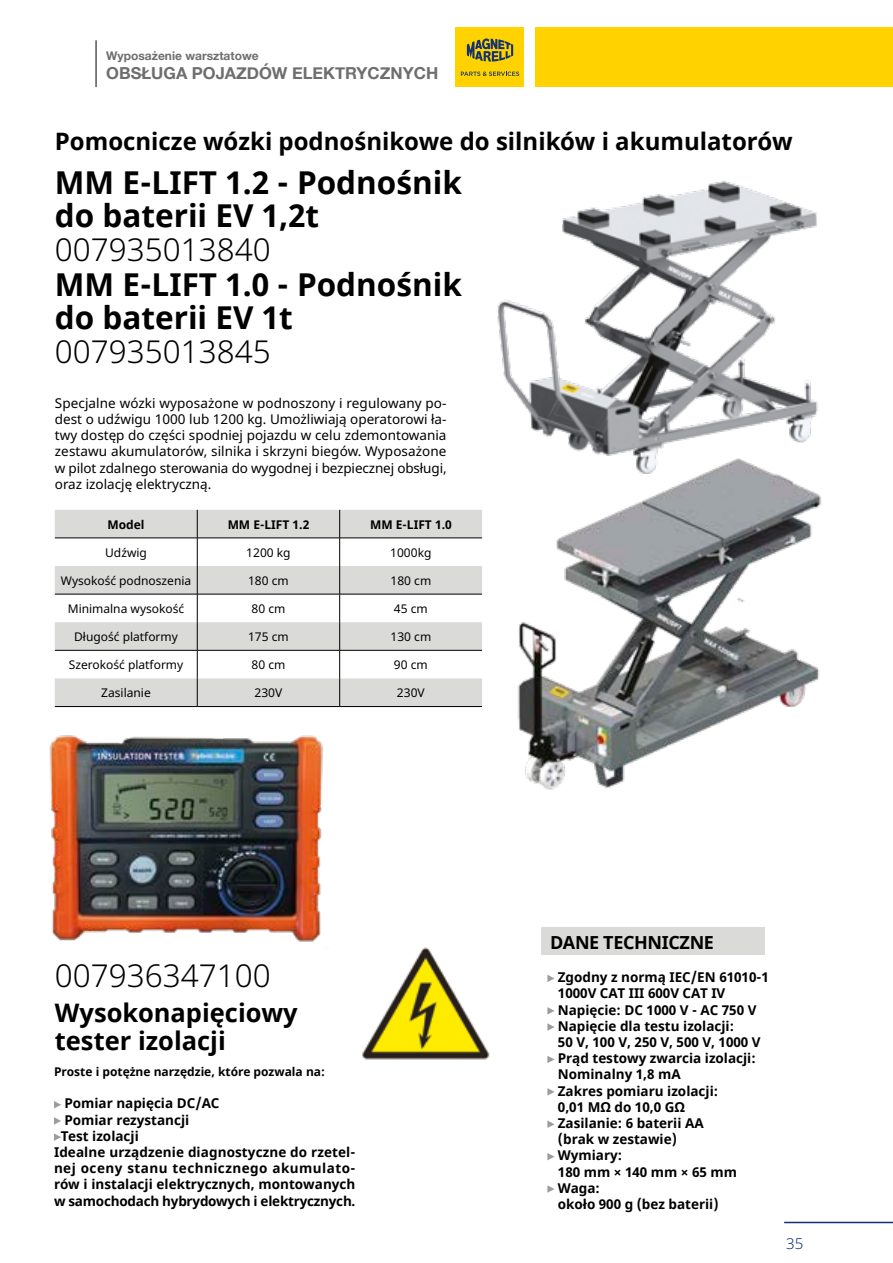
<style>
.page{position:relative;width:893px;height:1263px;background:#fff}
.page>*{position:absolute;margin:0;border:0;box-sizing:border-box;transform-origin:0 0}
.t1{font:700 31.5px "Noto Sans";color:#000}
.Codice-Prod{font:300 31.5px "Noto Sans";color:#000}
.Codice-Prod-2{font:700 25.5px "Noto Sans";color:#000}
.t2{font:700 24px "Noto Sans";color:#000}
.t3{font:700 18px "Noto Sans";letter-spacing:-.02em;color:#000}
.t4{font:700 16.5px "Helvetica Neue";color:#6e6e6e}
.t5{font:300 15px "Noto Sans";color:#13326f}
.Codice-Prod-3{font:700 13.5px/16.2px "Noto Sans";color:#000;text-align:justify}
.t6{font:13.5px/16.2px "Noto Sans";letter-spacing:-.01em;color:#000;text-align:justify}
.Titolo-Accessori{font:12px "Noto Sans";color:#000}
.Codice-Prod-4{font:700 12px "Noto Sans";color:#000}
.Titolo-Accessori-2{font:700 12px "Noto Sans";color:#000}
.t7{font:700 12px "Helvetica Neue";color:#6e6e6e}
</style>
<div class="page">
<hr style="left:784px;top:1222px;width:109px;height:1px;background:#13326f">
<img style="left:49px;top:735px;width:274px;height:207px">
<div style="left:536px;top:27px;width:357px;height:60px;background:#ffd200"></div>
<div style="left:455px;top:27px;width:69px;height:60px;background:#ffd200"></div>
<svg style="left:467px;top:38px;width:46px;height:24px"></svg>
<svg style="left:461px;top:72px;width:58px;height:4px"></svg>
<img style="left:362px;top:947px;width:128px;height:113px">
<img style="left:497px;top:180px;width:321px;height:271px">
<img style="left:518px;top:451px;width:304px;height:339px">
<svg style="left:54px;top:1101px;width:7px;height:7px"></svg>
<svg style="left:54px;top:1117px;width:7px;height:8px"></svg>
<svg style="left:54px;top:1133px;width:7px;height:8px"></svg>
<svg style="left:547px;top:975px;width:8px;height:7px"></svg>
<svg style="left:547px;top:1007px;width:8px;height:7px"></svg>
<svg style="left:547px;top:1023px;width:8px;height:8px"></svg>
<svg style="left:547px;top:1056px;width:8px;height:7px"></svg>
<svg style="left:547px;top:1088px;width:8px;height:7px"></svg>
<svg style="left:547px;top:1120px;width:8px;height:8px"></svg>
<svg style="left:547px;top:1153px;width:8px;height:7px"></svg>
<svg style="left:547px;top:1185px;width:8px;height:8px"></svg>
<div style="left:542px;top:927px;width:223px;height:28px;background:#dadad9"></div>
<hr style="left:96px;top:40px;width:1px;height:47px;background:#000">
<svg style="left:55px;top:510px;width:427px;height:196px"></svg>
<hr style="left:55px;top:706px;width:142px;height:1px;background:#000">
<hr style="left:197px;top:706px;width:143px;height:1px;background:#000">
<hr style="left:340px;top:706px;width:142px;height:1px;background:#000">
<p class="t7" style="left:106px;top:46px;width:154px">Wyposażenie warsztatowe</p>
<p class="t4" style="left:106px;top:61px;width:333px">OBSŁUGA POJAZDÓW ELEKTRYCZNYCH</p>
<p class="t2" style="left:55px;top:124px;width:739px">Pomocnicze wózki podnośnikowe do silników i akumulatorów</p>
<p class="t1" style="left:55px;top:160px;width:409px">MM E-LIFT 1.2 - Podnośnik</p>
<p class="t1" style="left:55px;top:193px;width:266px">do baterii EV 1,2t</p>
<p class="Codice-Prod" style="left:55px;top:227px;width:217px">007935013840</p>
<p class="t1" style="left:55px;top:262px;width:409px">MM E-LIFT 1.0 - Podnośnik</p>
<p class="t1" style="left:55px;top:295px;width:239px">do baterii EV 1t</p>
<p class="Codice-Prod" style="left:55px;top:329px;width:217px">007935013845</p>
<p class="t6" style="left:55px;top:395px;width:393px">Specjalne wózki wyposażone w podnoszony i regulowany po&shy;dest o udźwigu 1000 lub 1200 kg. Umożliwiają operatorowi ła&shy;twy dostęp do części spodniej pojazdu w celu zdemontowania zestawu akumulatorów, silnika i skrzyni biegów. Wyposażone w pilot zdalnego sterowania do wygodnej i bezpiecznej obsługi, oraz izolację elektryczną.</p>
<p class="Titolo-Accessori-2" style="left:108px;top:516px;width:39px">Model</p>
<p class="Titolo-Accessori-2" style="left:228px;top:516px;width:83px">MM E-LIFT 1.2</p>
<p class="Titolo-Accessori-2" style="left:370px;top:516px;width:83px">MM E-LIFT 1.0</p>
<p class="Titolo-Accessori" style="left:105px;top:544px;width:43px">Udźwig</p>
<p class="Titolo-Accessori" style="left:246px;top:544px;width:46px">1200 kg</p>
<p class="Titolo-Accessori" style="left:390px;top:544px;width:43px">1000kg</p>
<p class="Titolo-Accessori" style="left:61px;top:572px;width:132px">Wysokość podnoszenia</p>
<p class="Titolo-Accessori" style="left:248px;top:572px;width:42px">180 cm</p>
<p class="Titolo-Accessori" style="left:391px;top:572px;width:42px">180 cm</p>
<p class="Titolo-Accessori" style="left:68px;top:600px;width:118px">Minimalna wysokość</p>
<p class="Titolo-Accessori" style="left:252px;top:600px;width:35px">80 cm</p>
<p class="Titolo-Accessori" style="left:394px;top:600px;width:35px">45 cm</p>
<p class="Titolo-Accessori" style="left:74px;top:628px;width:105px">Długość platformy</p>
<p class="Titolo-Accessori" style="left:248px;top:628px;width:42px">175 cm</p>
<p class="Titolo-Accessori" style="left:391px;top:628px;width:42px">130 cm</p>
<p class="Titolo-Accessori" style="left:69px;top:656px;width:116px">Szerokość platformy</p>
<p class="Titolo-Accessori" style="left:252px;top:656px;width:35px">80 cm</p>
<p class="Titolo-Accessori" style="left:394px;top:656px;width:35px">90 cm</p>
<p class="Titolo-Accessori" style="left:101px;top:684px;width:51px">Zasilanie</p>
<p class="Titolo-Accessori" style="left:255px;top:684px;width:29px">230V</p>
<p class="Titolo-Accessori" style="left:397px;top:684px;width:29px">230V</p>
<p class="Codice-Prod" style="left:55px;top:954px;width:217px">007936347100</p>
<p class="Codice-Prod-2" style="left:55px;top:995px;width:244px">Wysokonapięciowy</p>
<p class="Codice-Prod-2" style="left:55px;top:1023px;width:173px">tester izolacji</p>
<p class="Codice-Prod-4" style="left:54px;top:1063px;width:273px">Proste i potężne narzędzie, które pozwala na:</p>
<p class="Codice-Prod-3" style="left:64px;top:1096px;width:157px">Pomiar napięcia DC/AC</p>
<p class="Codice-Prod-3" style="left:64px;top:1112px;width:126px">Pomiar rezystancji</p>
<p class="Codice-Prod-3" style="left:61px;top:1128px;width:79px">Test izolacji</p>
<p class="Codice-Prod-3" style="left:54px;top:1144px;width:303px">Idealne urządzenie diagnostyczne do rzetel&shy;nej oceny stanu technicznego akumulato&shy;rów i instalacji elektrycznych, montowanych w samochodach hybrydowych i elektrycznych.</p>
<p class="t3" style="left:550px;top:929px;width:165px">DANE TECHNICZNE</p>
<p class="Codice-Prod-3" style="left:558px;top:969px;width:213px">Zgodny z normą IEC/EN 61010-1</p>
<p class="Codice-Prod-3" style="left:558px;top:986px;width:169px">1000V CAT III 600V CAT IV</p>
<p class="Codice-Prod-3" style="left:558px;top:1002px;width:200px">Napięcie: DC 1000 V - AC 750 V</p>
<p class="Codice-Prod-3" style="left:558px;top:1018px;width:178px">Napięcie dla testu izolacji:</p>
<p class="Codice-Prod-3" style="left:558px;top:1034px;width:204px">50 V, 100 V, 250 V, 500 V, 1000 V</p>
<p class="Codice-Prod-3" style="left:558px;top:1050px;width:199px">Prąd testowy zwarcia izolacji:</p>
<p class="Codice-Prod-3" style="left:558px;top:1067px;width:124px">Nominalny 1,8 mA</p>
<p class="Codice-Prod-3" style="left:558px;top:1083px;width:162px">Zakres pomiaru izolacji:</p>
<p class="Codice-Prod-3" style="left:558px;top:1099px;width:129px">0,01 MΩ do 10,0 GΩ</p>
<p class="Codice-Prod-3" style="left:558px;top:1115px;width:147px">Zasilanie: 6 baterii AA</p>
<p class="Codice-Prod-3" style="left:558px;top:1131px;width:120px">(brak w zestawie)</p>
<p class="Codice-Prod-3" style="left:558px;top:1148px;width:66px">Wymiary:</p>
<p class="Codice-Prod-3" style="left:558px;top:1164px;width:181px">180 mm × 140 mm × 65 mm</p>
<p class="Codice-Prod-3" style="left:558px;top:1180px;width:44px">Waga:</p>
<p class="Codice-Prod-3" style="left:558px;top:1196px;width:162px">około 900 g (bez baterii)</p>
<p class="t5" style="left:786px;top:1232px;width:19px">35</p>
</div>
